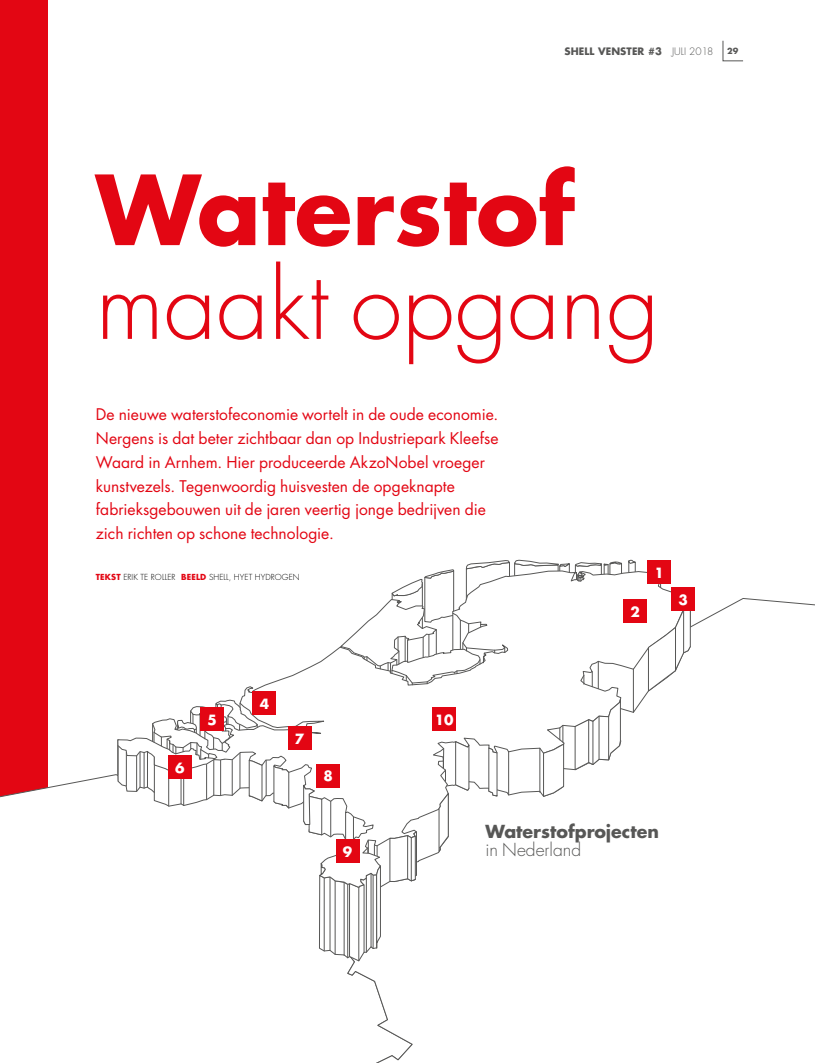
<style>
.page{position:relative;width:815px;height:1063px;background:#fff}
.page>*{position:absolute;margin:0;border:0;box-sizing:border-box;transform-origin:0 0}
.t1{font:300 93.75px "Futura Std";color:#e30613}
.t2{font:700 93.75px "Futura Std";color:#e30613}
.t3{font:700 17.5px "Futura Std";color:#575756}
.t4{font:300 17.5px "Futura Std";color:#575756}
.t5{font:15.62px/23.8px "Futura Std";letter-spacing:.005em;color:#e30613}
.t6{font:700 13.75px "Futura Std";color:#fff}
.t7{font:700 10px "Futura Std";letter-spacing:.01em;color:#575756}
.t8{font:300 8.12px "Futura Std";letter-spacing:.01em;color:#000}
.t9{font:700 8.12px "Futura Std";color:#575756}
.s1{font-weight:300}
.s2{font-weight:700;color:#e30613}
</style>
<div class="page">
<div style="left:0;top:0;width:48px;height:1063px;background:#e30613"></div>
<svg style="left:0;top:774px;width:117px;height:289px"></svg>
<svg style="left:117px;top:571px;width:575px;height:237px"></svg>
<svg style="left:648px;top:576px;width:43px;height:117px"></svg>
<hr style="left:675px;top:627px;width:1px;height:44px;background:#575756">
<hr style="left:683px;top:610px;width:1px;height:43px;background:#575756">
<svg style="left:273px;top:764px;width:17px;height:45px"></svg>
<svg style="left:152px;top:699px;width:111px;height:103px"></svg>
<svg style="left:303px;top:560px;width:335px;height:402px"></svg>
<div style="left:252px;top:691px;width:24px;height:24px;background:#e30613"></div>
<div style="left:200px;top:707px;width:24px;height:24px;background:#e30613"></div>
<div style="left:168px;top:755px;width:24px;height:24px;background:#e30613"></div>
<div style="left:288px;top:726px;width:24px;height:24px;background:#e30613"></div>
<div style="left:432px;top:707px;width:24px;height:24px;background:#e30613"></div>
<div style="left:647px;top:560px;width:24px;height:24px;background:#e30613"></div>
<div style="left:671px;top:587px;width:24px;height:24px;background:#e30613"></div>
<div style="left:623px;top:599px;width:24px;height:24px;background:#e30613"></div>
<div style="left:316px;top:764px;width:24px;height:24px;background:#e30613"></div>
<div style="left:336px;top:839px;width:24px;height:24px;background:#e30613"></div>
<svg style="left:722px;top:40px;width:21px;height:21px"></svg>
<p class="t7" style="left:564px;top:44px;width:150px">SHELL VENSTER #3 <span class="s1">JULI 2018</span></p>
<p class="t9" style="left:727px;top:46px;width:13px">29</p>
<h1 class="t2" style="left:96px;top:148px;width:480px">Waterstof</h1>
<h1 class="t1" style="left:96px;top:248px;width:565px">maakt opgang</h1>
<p class="t5" style="left:96px;top:403px;width:404px">De nieuwe waterstofeconomie wortelt in de oude economie.<br>Nergens is dat beter zichtbaar dan op Industriepark Kleefse Waard in Arnhem. Hier produceerde AkzoNobel vroeger kunstvezels. Tegenwoordig huisvesten de opgeknapte fabrieksgebouwen uit de jaren veertig jonge bedrijven die zich richten op schone technologie.</p>
<p class="t8" style="left:96px;top:572px;width:205px"><span class="s2">TEKST</span> ERIK TE ROLLER <span class="s2">BEELD</span> SHELL, HYET HYDROGEN</p>
<p class="t6" style="left:630px;top:603px;width:11px">2</p>
<p class="t6" style="left:654px;top:563px;width:11px">1</p>
<p class="t6" style="left:678px;top:591px;width:11px">3</p>
<p class="t6" style="left:175px;top:758px;width:11px">6</p>
<p class="t6" style="left:207px;top:710px;width:11px">5</p>
<p class="t6" style="left:260px;top:694px;width:11px">4</p>
<p class="t6" style="left:295px;top:730px;width:11px">7</p>
<p class="t6" style="left:324px;top:767px;width:11px">8</p>
<p class="t6" style="left:343px;top:842px;width:11px">9</p>
<p class="t6" style="left:435px;top:710px;width:20px">10</p>
<p class="t3" style="left:485px;top:820px;width:175px">Waterstofprojecten</p>
<p class="t4" style="left:485px;top:839px;width:97px">in Nederland</p>
</div>
